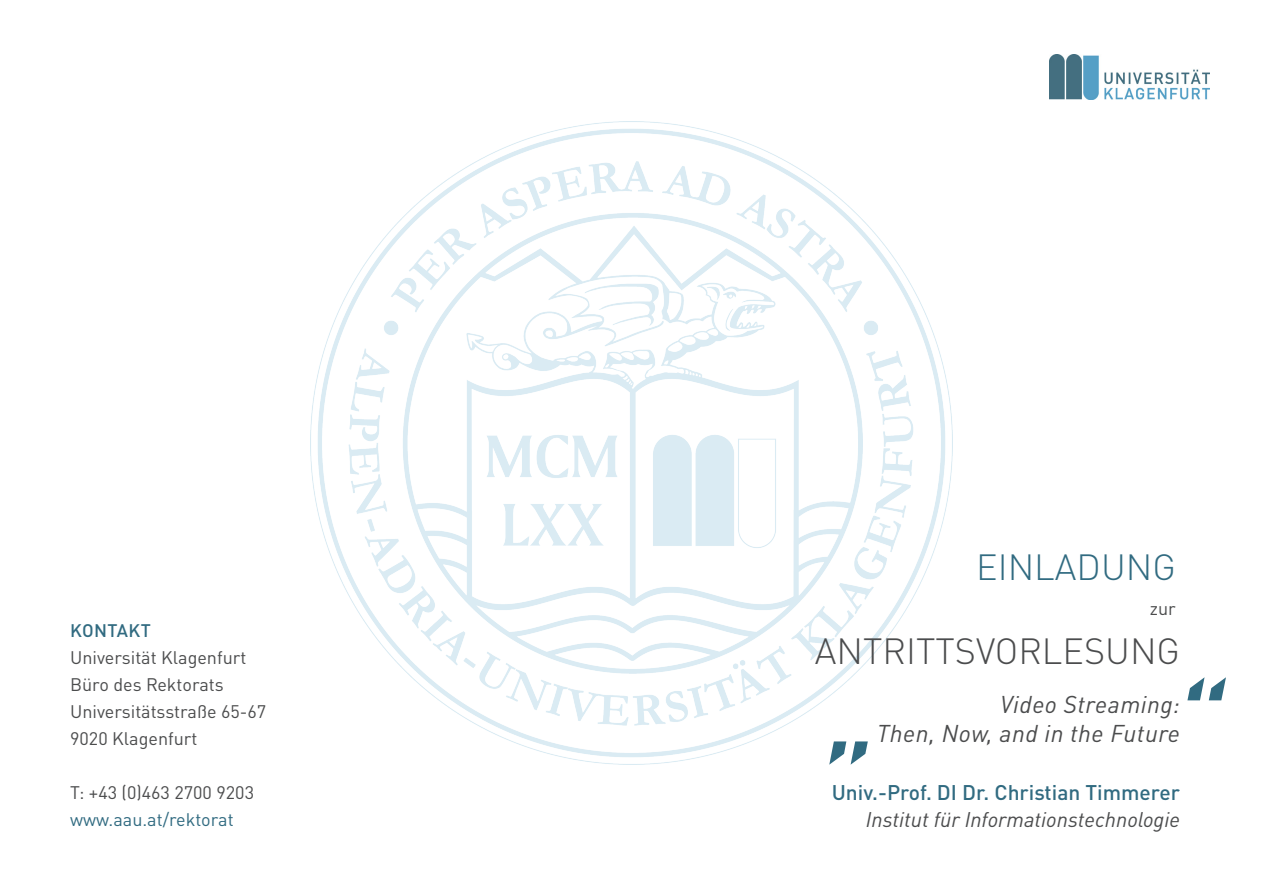
<style>
.page{position:relative;width:1263px;height:893px;background:#fff}
.page>*{position:absolute;margin:0;border:0;box-sizing:border-box;transform-origin:0 0}
.t1{font:italic 500 117.9px "DIN Pro";color:#316b81}
.t2{font:300 36px "DIN";color:#4b4c4d}
.t3{font:300 36px "DIN";color:#316b81}
.t4{font:italic 24px "DIN Pro";letter-spacing:.02em;color:#4b4c4d}
.t5{font:italic 21px "DIN Pro";color:#4b4c4d}
.t6{font:500 21px "DIN Pro";color:#316b81}
.t7{font:18px "DIN Pro";color:#4b4c4d}
.t8{font:18px "DIN Pro";color:#316b81}
.t9{font:500 18px "DIN Pro";letter-spacing:.02em;color:#316b81}
</style>
<div class="page">
<img style="left:310px;top:122px;width:643px;height:642px">
<img style="left:1049px;top:54px;width:160px;height:45px">
<p class="t9" style="left:70px;top:616px;width:82px">KONTAKT</p>
<p class="t7" style="left:70px;top:643px;width:178px">Universität Klagenfurt</p>
<p class="t7" style="left:70px;top:670px;width:155px">Büro des Rektorats</p>
<p class="t7" style="left:70px;top:697px;width:198px">Universitätsstraße 65-67</p>
<p class="t7" style="left:70px;top:724px;width:129px">9020 Klagenfurt</p>
<p class="t7" style="left:70px;top:778px;width:185px">T: +43 (0)463 2700 9203</p>
<p class="t8" style="left:70px;top:805px;width:165px">www.aau.at/rektorat</p>
<p class="t3" style="left:976px;top:545px;width:201px">EINLADUNG</p>
<p class="t7" style="left:1150px;top:594px;width:27px">zur</p>
<p class="t2" style="left:815px;top:628px;width:367px">ANTRITTSVORLESUNG</p>
<p class="t1" style="left:828px;top:617px;width:53px">„</p>
<p class="t4" style="left:1000px;top:686px;width:181px">Video Streaming:</p>
<p class="t4" style="left:877px;top:714px;width:305px">Then, Now, and in the Future</p>
<p class="t1" style="left:1170px;top:635px;width:53px">“</p>
<p class="t6" style="left:832px;top:775px;width:350px">Univ.-Prof. DI Dr. Christian Timmerer</p>
<p class="t5" style="left:866px;top:803px;width:316px">Institut für Informationstechnologie</p>
</div>
